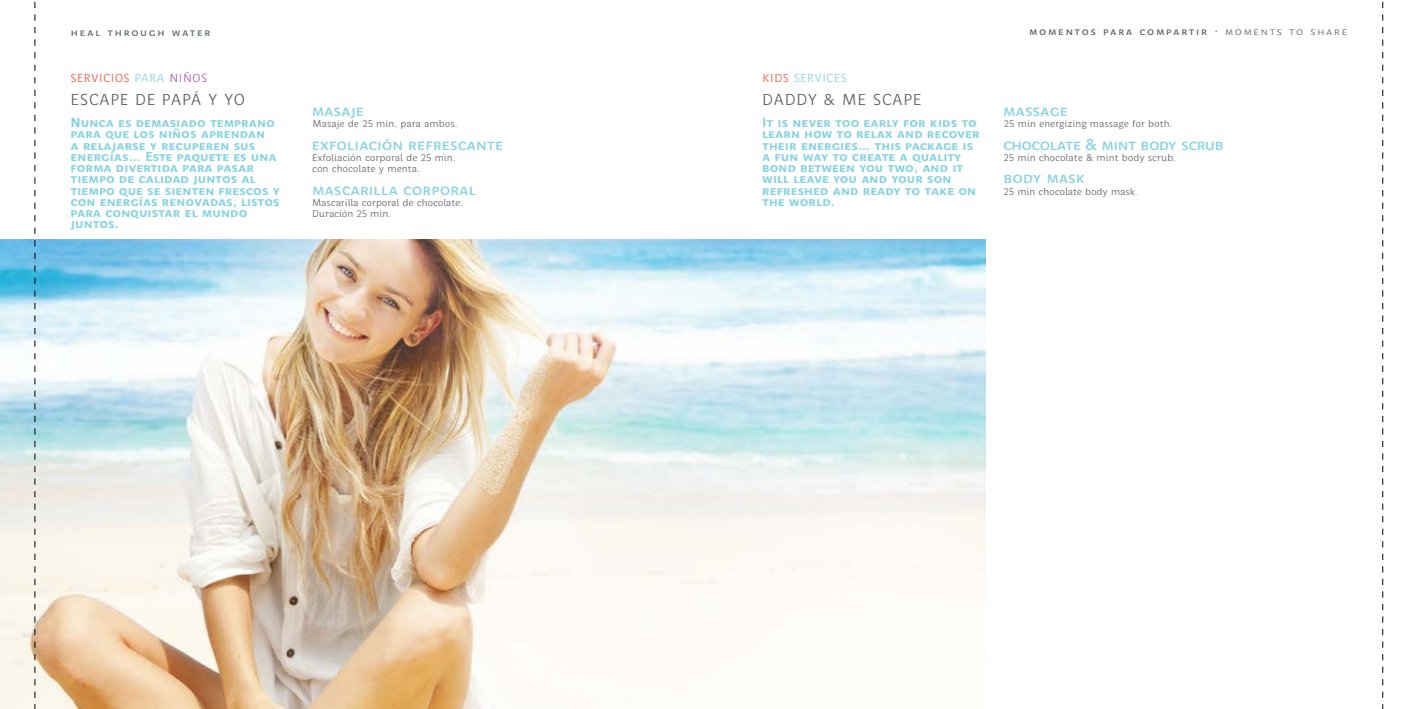
<style>
.page{position:relative;width:1418px;height:709px;background:#fff}
.page>*{position:absolute;margin:0;border:0;box-sizing:border-box;transform-origin:0 0}
.t1{font:16.25px/33.8px "Perec Gris Versalita";letter-spacing:-.01em;color:#87d3e1}
.t2{font:16.25px/33.8px "Perec Gris Versalita";letter-spacing:-.03em;color:#87d3e1}
.t3{font:16.25px "Perec Blanca Versalita";letter-spacing:.03em;color:#5e6367}
.t4{font:13.38px/11.2px "Perec Negra Versalita";color:#87d3e1}
.t5{font:11.88px "Perec Blanca Versalita";letter-spacing:.04em;color:#f1563f}
.t6{font:11.88px "Perec Blanca Versalita";letter-spacing:.04em;color:#87d3e1}
.t7{font:11px "Perec Gris Versalita";letter-spacing:.15em;color:#5e6367}
.t8{font:11px "Perec Gris Versalita";letter-spacing:.15em;color:#5d6770}
.t9{font:10px/11.2px "Perec Blanca";letter-spacing:-.005em;color:#5e6367}
.s1{font-family:"Perec Blanca Versalita"}
.s2{color:#87d3e1}
.s3{color:#ad64a9}
.s4{color:#f1563f}
</style>
<div class="page">
<img style="left:0;top:240px;width:985px;height:469px">
<svg style="left:1382px;top:1px;width:1px;height:708px"></svg>
<svg style="left:35px;top:2px;width:1px;height:707px"></svg>
<p class="t8" style="left:71px;top:26px;width:141px">heal through water</p>
<p class="t7" style="left:1029px;top:25px;width:319px">momentos para compartir · <span class="s1">moments to share</span></p>
<p class="t5" style="left:71px;top:71px;width:138px">SERVICIOS <span class="s2">PARA</span> <span class="s3">NIÑOS</span></p>
<p class="t4" style="left:71px;top:117px;width:211px">Nunca es demasiado temprano para que los niños aprendan<br>a relajarse y recuperen sus energías… Este paquete es una forma divertida para pasar tiempo de calidad juntos al tiempo que se sienten frescos y con energías renovadas, listos para conquistar el mundo juntos.</p>
<p class="t1" style="left:312px;top:93px;width:193px">masaje<br>exfoliación refrescante</p>
<p class="t3" style="left:71px;top:90px;width:176px">ESCAPE DE PAPÁ Y YO</p>
<p class="t9" style="left:312px;top:118px;width:147px">Masaje de 25 min. para ambos.</p>
<p class="t9" style="left:312px;top:152px;width:145px">Exfoliación corporal de 25 min. con chocolate y menta.</p>
<p class="t9" style="left:312px;top:197px;width:152px">Mascarilla corporal de chocolate.<br>Duración 25 min.</p>
<p class="t1" style="left:312px;top:172px;width:165px">mascarilla corporal</p>
<p class="t6" style="left:762px;top:71px;width:86px"><span class="s4">KIDS</span> SERVICES</p>
<p class="t3" style="left:762px;top:90px;width:161px">DADDY &amp; ME SCAPE</p>
<p class="t4" style="left:762px;top:117px;width:219px">It is never too early for kids to learn how to relax and recover their energies… this package is a fun way to create a quality bond between you two, and it will leave you and your son refreshed and ready to take on the world.</p>
<p class="t2" style="left:1003px;top:93px;width:222px">massage<br>chocolate &amp; mint body scrub body mask</p>
<p class="t9" style="left:1004px;top:118px;width:170px">25 min energizing massage for both.</p>
<p class="t9" style="left:1003px;top:152px;width:174px">25 min chocolate &amp; mint body scrub.</p>
<p class="t9" style="left:1003px;top:185px;width:136px">25 min chocolate body mask.</p>
</div>
